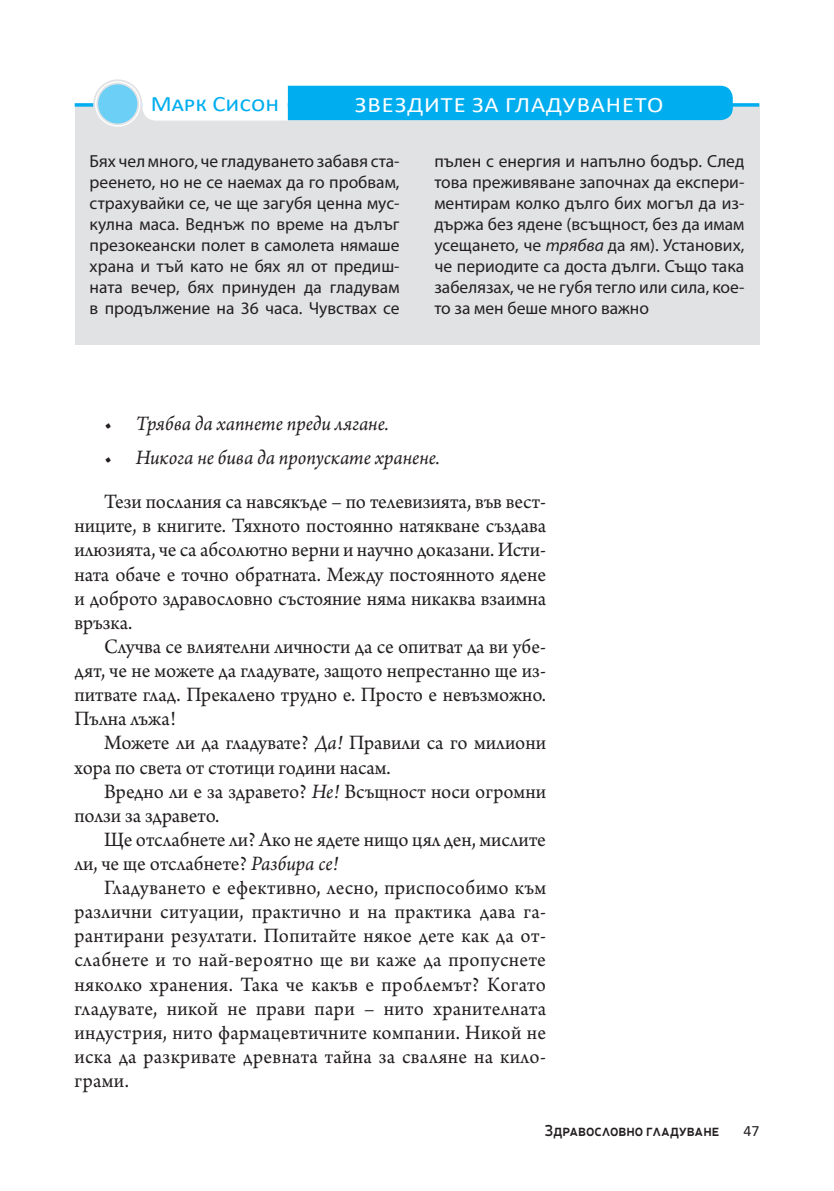
<style>
.page{position:relative;width:834px;height:1191px;background:#fff}
.page>*{position:absolute;margin:0;border:0;box-sizing:border-box;transform-origin:0 0}
.t1{font:22.05px "Calibri";letter-spacing:.04em;color:#fff;scale:1.11 1}
.t2{font:22.05px "Calibri";color:#00aeef;scale:1.11 1}
.t3{font:21.53px/24.2px "Arno Pro";color:#231f20;text-align:justify;scale:.96 1}
.t4{font:italic 21.53px "Arno Pro";letter-spacing:-.005em;color:#231f20;scale:.96 1}
.t5{font:17.5px/21px "Myriad Pro";color:#231f20;text-align:justify}
.t6{font:600 15.75px "Neris";color:#231f20;scale:.9 1}
.t7{font:15.75px "Calibri";color:#231f20}
.s1{font-style:italic}
</style>
<div class="page">
<div style="left:75px;top:104px;width:684px;height:241px;background:#e1e2e4"></div>
<svg style="left:75px;top:103px;width:684px;height:4px"></svg>
<svg style="left:94px;top:80px;width:47px;height:48px"></svg>
<div style="left:93px;top:79px;width:49px;height:49px;border:2px solid #e1e2e4;border-radius:50%"></div>
<div style="left:97px;top:83px;width:41px;height:41px;background:#6bcff6;border-radius:50%"></div>
<div style="left:96px;top:83px;width:43px;height:42px;border:2px solid #e1e2e4;border-radius:50%"></div>
<svg style="left:142px;top:86px;width:590px;height:35px;background:#44c3f2"></svg>
<p class="t2" style="left:151px;top:89px;width:117px">Марк Сисон</p>
<p class="t1" style="left:355px;top:89px;width:279px">ЗВЕЗДИТЕ ЗА ГЛАДУВАНЕТО</p>
<p class="t5" style="left:90px;top:150px;width:311px">Бях чел много, че гладуването забавя ста&shy;реенето, но не се наемах да го пробвам, страхувайки се, че ще загубя ценна мус&shy;кулна маса. Веднъж по време на дълъг презокеански полет в самолета нямаше храна и тъй като не бях ял от предиш&shy;ната вечер, бях принуден да гладувам в продължение на 36 часа. Чувствах се</p>
<p class="t5" style="left:434px;top:150px;width:311px">пълен с енергия и напълно бодър. След това преживяване започнах да експери&shy;ментирам колко дълго бих могъл да из&shy;държа без ядене (всъщност, без да имам усещането, че <span class="s1">трябва</span> да ям). Установих, че периодите са доста дълги. Също така забелязах, че не губя тегло или сила, кое&shy;то за мен беше много важно</p>
<p class="t4" style="left:104px;top:411px;width:297px">• Трябва да хапнете преди лягане.</p>
<p class="t4" style="left:104px;top:445px;width:351px">• Никога не бива да пропускате хранене.</p>
<p class="t3" style="left:74px;top:491px;width:492px;text-indent:30px">Тези послания са навсякъде – по телевизията, във вест&shy;ниците, в книгите. Тяхното постоянно натякване създава илюзията, че са абсолютно верни и научно доказани. Исти&shy;ната обаче е точно обратната. Между постоянното ядене и доброто здравословно състояние няма никаква взаимна връзка.</p>
<p class="t3" style="left:74px;top:635px;width:492px;text-indent:30px">Случва се влиятелни личности да се опитват да ви убе&shy;дят, че не можете да гладувате, защото непрестанно ще из&shy;питвате глад. Прекалено трудно е. Просто е невъзможно.<br>Пълна лъжа!</p>
<p class="t3" style="left:74px;top:732px;width:492px;text-indent:30px">Можете ли да гладувате? <span class="s1">Да!</span> Правили са го милиони хора по света от стотици години насам.</p>
<p class="t3" style="left:74px;top:780px;width:492px;text-indent:30px">Вредно ли е за здравето? <span class="s1">Не!</span> Всъщност носи огромни ползи за здравето.</p>
<p class="t3" style="left:74px;top:828px;width:492px;text-indent:30px">Ще отслабнете ли? Ако не ядете нищо цял ден, мислите ли, че ще отслабнете? <span class="s1">Разбира се!</span></p>
<p class="t3" style="left:74px;top:876px;width:492px;text-indent:30px">Гладуването е ефективно, лесно, приспособимо към различни ситуации, практично и на практика дава га&shy;рантирани резултати. Попитайте някое дете как да от&shy;слабнете и то най-вероятно ще ви каже да пропуснете няколко хранения. Така че какъв е проблемът? Когато гладувате, никой не прави пари – нито хранителната индустрия, нито фармацевтичните компании. Никой не иска да разкривате древната тайна за сваляне на кило&shy;грами.</p>
<p class="t6" style="left:544px;top:1119px;width:195px">Здравословно гладуване</p>
<p class="t7" style="left:743px;top:1119px;width:17px">47</p>
</div>
